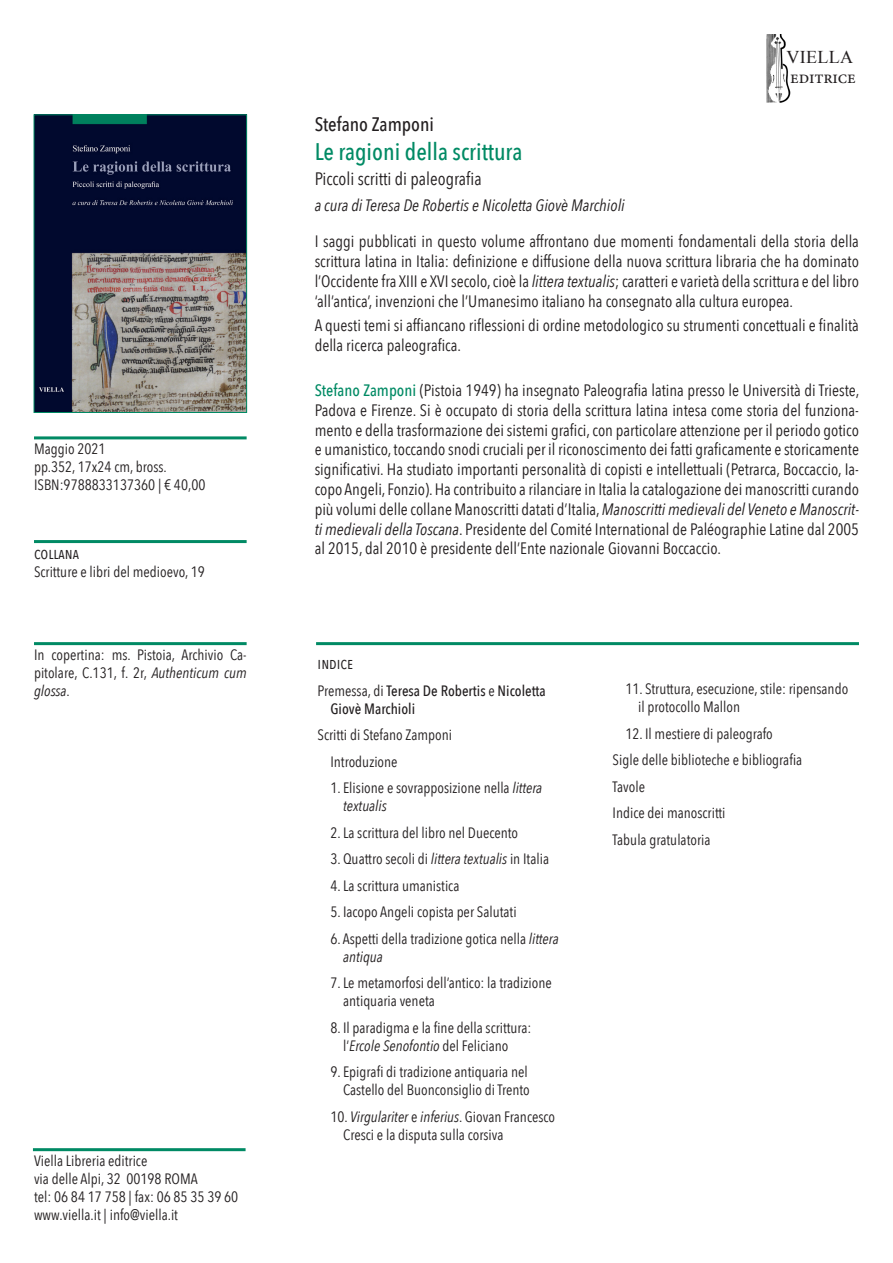
<style>
.page{position:relative;width:893px;height:1263px;background:#fff}
.page>*{position:absolute;margin:0;border:0;box-sizing:border-box;transform-origin:0 0}
.titolo{font:500 24px "Avenir Next Condensed";color:#008a64}
.autore{font:500 19.5px "Avenir Next Condensed";color:#231f20}
.sottotitolo{font:18px "Avenir Next Condensed";color:#231f20}
.t1{font:18px "Minion Pro";letter-spacing:-.01em;color:#231f20}
.t2{font:18px "Times New Roman";letter-spacing:.02em;color:#231f20}
.sinossi{font:16.5px/19.8px "Avenir Next Condensed";color:#231f20;text-align:justify}
.sottotitolo-2{font:italic 16.5px "Avenir Next Condensed";color:#231f20}
.indice{font:16.5px "Avenir Next Condensed";color:#231f20}
.indice-2{font:15px/18px "Avenir Next Condensed";color:#231f20}
.colonna_sinistra{font:15px/18px "Avenir Next Condensed";color:#231f20;text-align:justify}
.indirizzi{font:15px "Avenir Next Condensed";color:#231f20}
.indice-3{font:500 15px/18px "Avenir Next Condensed";color:#231f20}
.s1{font-style:italic}
.s2{font-weight:500;color:#008a64}
.s3{font-weight:400}
</style>
<div class="page">
<img style="left:766px;top:34px;width:25px;height:68px">
<img style="left:36px;top:117px;width:209px;height:294px">
<div style="left:34px;top:115px;width:213px;height:298px;border:1px solid #008a64"></div>
<hr style="left:316px;top:642px;width:543px;height:3px;background:#008a64">
<hr style="left:34px;top:642px;width:213px;height:3px;background:#008a64">
<hr style="left:34px;top:436px;width:213px;height:3px;background:#008a64">
<hr style="left:34px;top:540px;width:213px;height:3px;background:#008a64">
<hr style="left:33px;top:1148px;width:213px;height:3px;background:#008a64">
<p class="colonna_sinistra" style="left:34px;top:439px;width:73px">Maggio 2021</p>
<p class="colonna_sinistra" style="left:34px;top:457px;width:134px">pp.352, 17x24 cm, bross.</p>
<p class="colonna_sinistra" style="left:34px;top:475px;width:173px">ISBN:9788833137360 | € 40,00</p>
<p class="indice" style="left:34px;top:539px;width:47px">collana</p>
<p class="colonna_sinistra" style="left:34px;top:562px;width:172px">Scritture e libri del medioevo, 19</p>
<p class="colonna_sinistra" style="left:34px;top:645px;width:214px">In copertina: ms. Pistoia, Archivio Ca&shy;pitolare, C.131, f. 2r, <span class="s1">Authenticum cum glossa</span>.</p>
<p class="indirizzi" style="left:34px;top:1148px;width:115px">Viella Libreria editrice</p>
<p class="indirizzi" style="left:34px;top:1166px;width:165px">via delle Alpi, 32 00198 ROMA</p>
<p class="indirizzi" style="left:34px;top:1184px;width:206px">tel: 06 84 17 758 | fax: 06 85 35 39 60</p>
<p class="indirizzi" style="left:34px;top:1202px;width:146px">www.viella.it | info@viella.it</p>
<p class="t2" style="left:786px;top:45px;width:68px">VIELLA</p>
<p class="t1" style="left:790px;top:65px;width:67px">editrice</p>
<p class="autore" style="left:315px;top:112px;width:121px">Stefano Zamponi</p>
<p class="titolo" style="left:315px;top:137px;width:209px">Le ragioni della scrittura</p>
<p class="sottotitolo" style="left:315px;top:164px;width:169px">Piccoli scritti di paleografia</p>
<p class="sottotitolo-2" style="left:315px;top:195px;width:312px">a cura di Teresa De Robertis e Nicoletta Giovè Marchioli</p>
<p class="sinossi" style="left:315px;top:231px;width:546px">I saggi pubblicati in questo volume affrontano due momenti fondamentali della storia della scrittura latina in Italia: definizione e diffusione della nuova scrittura libraria che ha dominato l’Occidente fra XIII e XVI secolo, cioè la <span class="s1">littera textualis</span>; caratteri e varietà della scrittura e del libro ‘all’antica’, invenzioni che l’Umanesimo italiano ha consegnato alla cultura europea.</p>
<p class="sinossi" style="left:315px;top:314px;width:546px">A questi temi si affiancano riflessioni di ordine metodologico su strumenti concettuali e finalità della ricerca paleografica.</p>
<p class="sinossi" style="left:315px;top:380px;width:546px"><span class="s2">Stefano Zamponi</span> (Pistoia 1949) ha insegnato Paleografia latina presso le Università di Trieste, Padova e Firenze. Si è occupato di storia della scrittura latina intesa come storia del funziona&shy;mento e della trasformazione dei sistemi grafici, con particolare attenzione per il periodo gotico e umanistico, toccando snodi cruciali per il riconoscimento dei fatti graficamente e storicamente significativi. Ha studiato importanti personalità di copisti e intellettuali (Petrarca, Boccaccio, Ia&shy;copo Angeli, Fonzio). Ha contribuito a rilanciare in Italia la catalogazione dei manoscritti curando più volumi delle collane Manoscritti datati d’Italia, <span class="s1">Manoscritti medievali del Veneto e Manoscrit&shy;ti medievali della Toscana</span>. Presidente del Comité International de Paléographie Latine dal 2005 al 2015, dal 2010 è presidente dell’Ente nazionale Giovanni Boccaccio.</p>
<p class="indice" style="left:318px;top:649px;width:37px">indice</p>
<p class="indice-3" style="left:330px;top:681px;width:217px;text-indent:-13px"><span class="s3">Premessa, di</span> Teresa De Robertis <span class="s3">e</span> Nicoletta<br>Giovè Marchioli</p>
<p class="indice-2" style="left:318px;top:725px;width:136px">Scritti di Stefano Zamponi</p>
<p class="indice-2" style="left:330px;top:752px;width:69px">Introduzione</p>
<p class="indice-2" style="left:343px;top:778px;width:201px;text-indent:-13px">1. Elisione e sovrapposizione nella <span class="s1">littera textualis</span></p>
<p class="indice-2" style="left:330px;top:823px;width:189px">2. La scrittura del libro nel Duecento</p>
<p class="indice-2" style="left:330px;top:849px;width:220px">3. Quattro secoli di <span class="s1">littera textualis</span> in Italia</p>
<p class="indice-2" style="left:330px;top:876px;width:130px">4. La scrittura umanistica</p>
<p class="indice-2" style="left:330px;top:902px;width:188px">5. Iacopo Angeli copista per Salutati</p>
<p class="indice-2" style="left:343px;top:929px;width:217px;text-indent:-13px">6. Aspetti della tradizione gotica nella <span class="s1">littera antiqua</span></p>
<p class="indice-2" style="left:343px;top:973px;width:210px;text-indent:-13px">7. Le metamorfosi dell’antico: la tradizione antiquaria veneta</p>
<p class="indice-2" style="left:343px;top:1018px;width:190px;text-indent:-13px">8. Il paradigma e la fine della scrittura: l’<span class="s1">Ercole Senofontio</span> del Feliciano</p>
<p class="indice-2" style="left:330px;top:1062px;width:201px;text-align:right">9. Epigrafi di tradizione antiquaria nel<br>Castello del Buonconsiglio di Trento</p>
<p class="indice-2" style="left:343px;top:1107px;width:213px;text-indent:-13px">10. <span class="s1">Virgulariter</span> e <span class="s1">inferius</span>. Giovan Francesco<br>Cresci e la disputa sulla corsiva</p>
<p class="indice-2" style="left:638px;top:679px;width:212px;text-indent:-13px">11. Struttura, esecuzione, stile: ripensando il protocollo Mallon</p>
<p class="indice-2" style="left:625px;top:724px;width:149px">12. Il mestiere di paleografo</p>
<p class="indice-2" style="left:613px;top:750px;width:191px">Sigle delle biblioteche e bibliografia</p>
<p class="indice-2" style="left:613px;top:777px;width:34px">Tavole</p>
<p class="indice-2" style="left:613px;top:803px;width:114px">Indice dei manoscritti</p>
<p class="indice-2" style="left:613px;top:830px;width:99px">Tabula gratulatoria</p>
</div>
